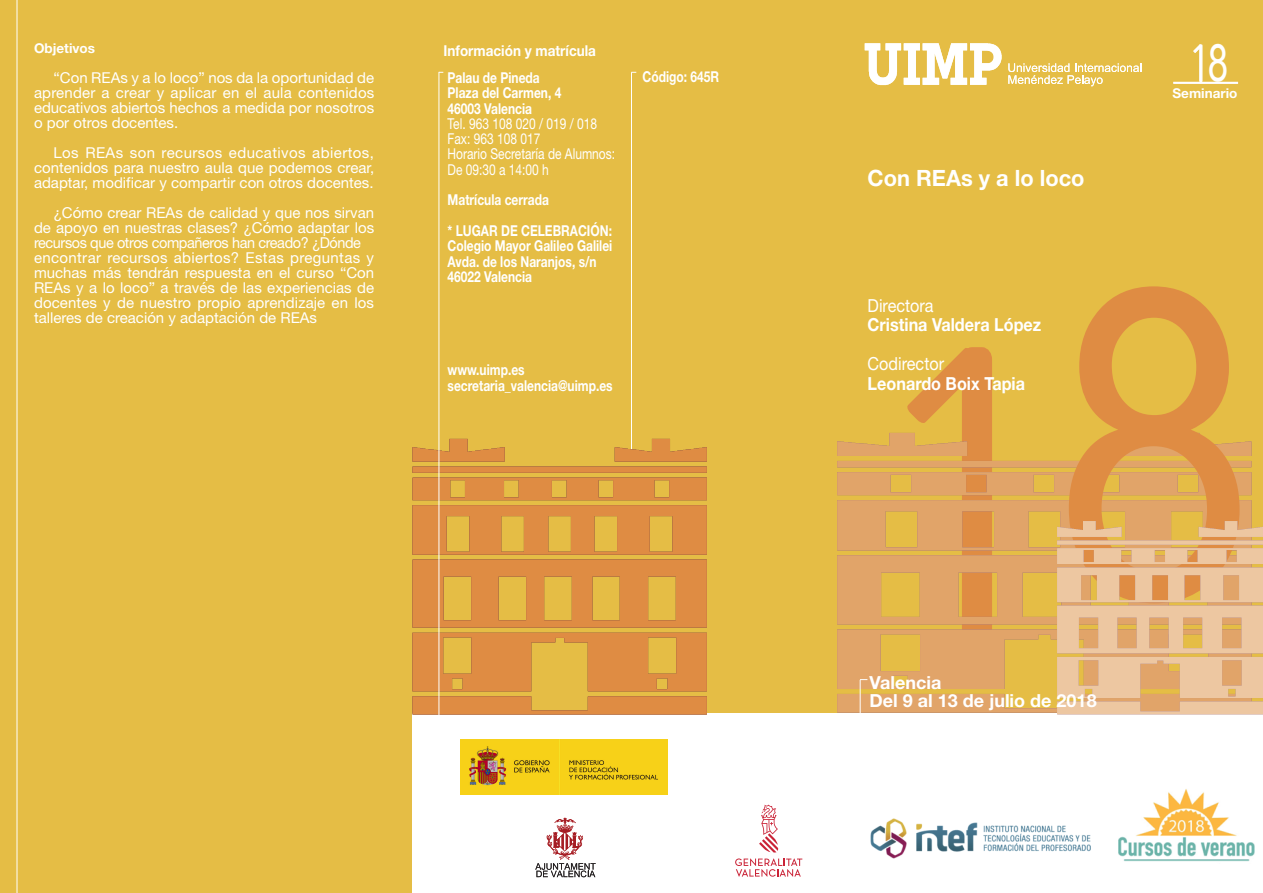
<style>
.page{position:relative;width:1263px;height:893px;background:#e5bd45}
.page>*{position:absolute;margin:0;border:0;box-sizing:border-box;transform-origin:0 0}
.t1{font:433.5px "Arial";color:#df8c43;scale:.83 1}
.t2{font:51.75px "Arial";color:#fff;scale:.71 1}
.t3{font:700 22.5px "Helvetica Neue";color:#fff}
.t4{font:700 18px "Helvetica Neue";color:#fff;scale:.9 1}
.t5{font:700 18px/18px "Helvetica Neue";color:#fff}
.t6{font:18px "Helvetica Neue";color:#fff;scale:.9 1}
.t7{font:15px/15px "Helvetica Neue";color:#fff;text-align:justify}
.t8{font:700 15px/15.3px "Helvetica Neue";color:#fff;scale:.8 1}
.t9{font:15px/15.3px "Helvetica Neue";color:#fff;scale:.8 1}
.t10{font:700 15px "Helvetica Neue";color:#fff;scale:.9 1}
.t11{font:700 13.5px "Helvetica Neue";color:#fff}
</style>
<div class="page">
<div style="left:412px;top:714px;width:851px;height:179px;background:#fff"></div>
<hr style="left:17px;top:0;width:1px;height:893px;background:#fff">
<hr style="left:1173px;top:82px;width:65px;height:2px;background:#fff">
<svg style="left:1008px;top:63px;width:133px;height:23px;background:#ebce75"></svg>
<img style="left:860px;top:38px;width:143px;height:49px">
<hr style="left:631px;top:72px;width:1px;height:381px;background:#fff">
<svg style="left:903px;top:341px;width:95px;height:90px;background:#e2a544"></svg>
<img style="left:832px;top:431px;width:420px;height:283px">
<img style="left:1119px;top:789px;width:135px;height:73px">
<img style="left:871px;top:818px;width:219px;height:41px">
<img style="left:409px;top:436px;width:298px;height:281px">
<hr style="left:860px;top:680px;width:1px;height:38px;background:#fff">
<hr style="left:439px;top:72px;width:1px;height:655px;background:#fff">
<svg style="left:1194px;top:45px;width:7px;height:8px"></svg>
<div style="left:1193px;top:44px;width:9px;height:9px;border:1px solid #fff"></div>
<div style="left:1199px;top:44px;width:3px;height:38px;border:1px solid #fff"></div>
<img style="left:1054px;top:519px;width:209px;height:196px">
<svg style="left:759px;top:804px;width:19px;height:48px"></svg>
<svg style="left:735px;top:858px;width:67px;height:19px"></svg>
<img style="left:460px;top:739px;width:208px;height:55px">
<img style="left:546px;top:817px;width:37px;height:43px">
<svg style="left:535px;top:863px;width:61px;height:14px"></svg>
<p class="t11" style="left:34px;top:40px;width:63px">Objetivos</p>
<p class="t10" style="left:444px;top:41px;width:171px">Información y matrícula</p>
<p class="t7" style="left:54px;top:70px;width:322px">“Con REAs y a lo loco” nos da la oportunidad de</p>
<p class="t8" style="left:642px;top:68px;width:97px">Código: 645R</p>
<p class="t8" style="left:448px;top:70px;width:144px">Palau de Pineda<br>Plaza del Carmen, 4<br>46003 Valencia</p>
<p class="t9" style="left:448px;top:116px;width:211px">Tel. 963 108 020 / 019 / 018<br>Fax: 963 108 017<br>Horario Secretaría de Alumnos:<br>De 09:30 a 14:00 h</p>
<p class="t8" style="left:448px;top:184px;width:207px;line-height:30.6px">Matrícula cerrada<br>* LUGAR DE CELEBRACIÓN:</p>
<p class="t8" style="left:448px;top:238px;width:207px">Colegio Mayor Galileo Galilei<br>Avda. de los Naranjos, s/n<br>46022 Valencia</p>
<p class="t7" style="left:34px;top:85px;width:342px">aprender a crear y aplicar en el aula contenidos educativos abiertos hechos a medida por nosotros o por otros docentes.</p>
<p class="t7" style="left:34px;top:145px;width:342px;text-indent:20px">Los REAs son recursos educativos abiertos, contenidos para nuestro aula que podemos crear, adaptar, modificar y compartir con otros docentes.</p>
<p class="t7" style="left:34px;top:205px;width:342px;text-align:left;text-indent:20px">¿Cómo crear REAs de calidad y que nos sirvan de apoyo en nuestras clases? ¿Cómo adaptar los recursos que otros compañeros han creado? ¿Dónde encontrar recursos abiertos? Estas preguntas y muchas más tendrán respuesta en el curso “Con REAs y a lo loco” a través de las experiencias de docentes y de nuestro propio aprendizaje en los talleres de creación y adaptación de REAs</p>
<p class="t8" style="left:448px;top:362px;width:208px">www.uimp.es secretaria_valencia@uimp.es</p>
<h2 class="t2" style="left:1208px;top:29px;width:30px">8</h2>
<h3 class="t3" style="left:868px;top:164px;width:219px">Con REAs y a lo loco</h3>
<p class="t11" style="left:1172px;top:84px;width:66px">Seminario</p>
<p class="t6" style="left:868px;top:295px;width:75px">Directora</p>
<p class="t4" style="left:868px;top:314px;width:194px">Cristina Valdera López</p>
<p class="t6" style="left:868px;top:353px;width:86px">Codirector</p>
<p class="t4" style="left:868px;top:372px;width:176px">Leonardo Boix Tapia</p>
<h1 class="t1" style="left:1054px;top:162px;width:244px">8</h1>
<p class="t5" style="left:870px;top:673px;width:228px">Valencia<br>Del 9 al 13 de julio de 2018</p>
</div>
